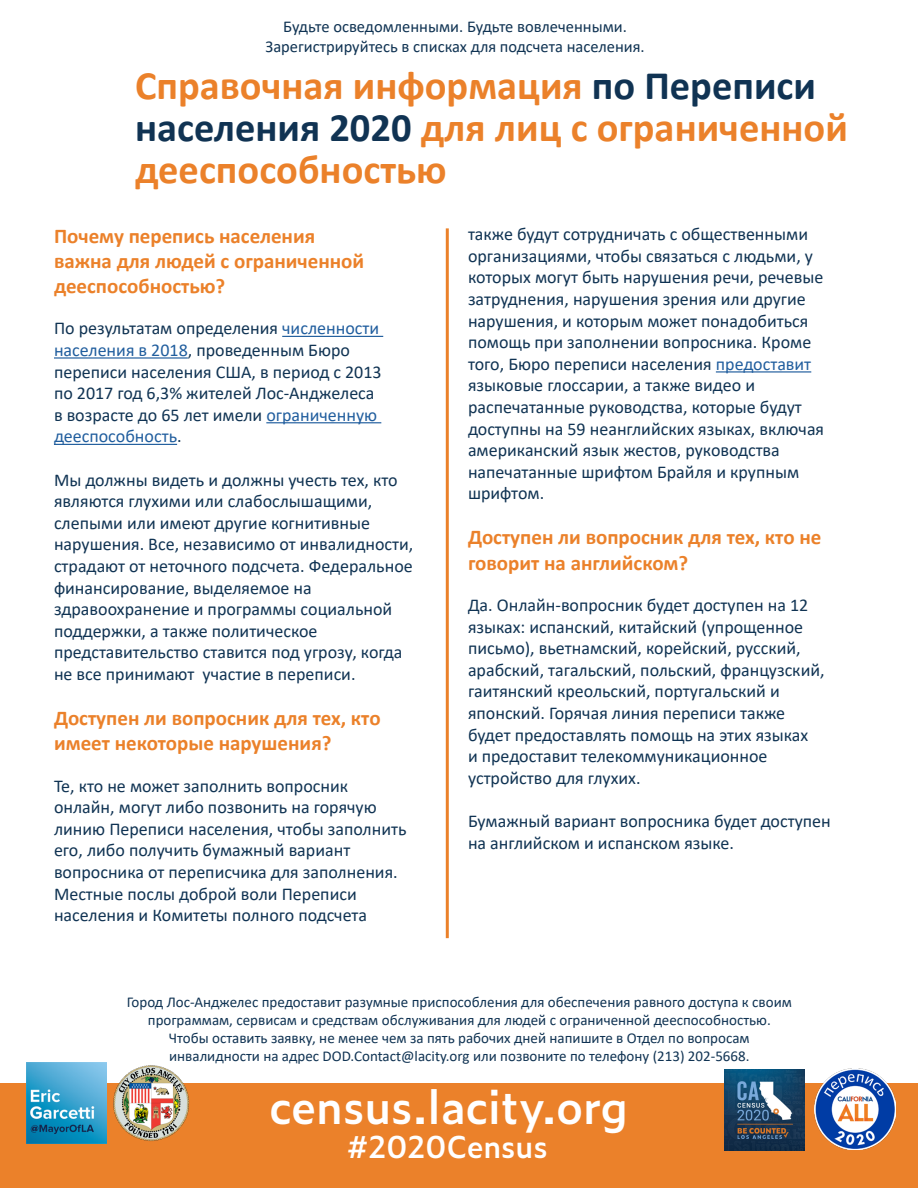
<style>
.page{position:relative;width:918px;height:1188px;background:#fff}
.page>*{position:absolute;margin:0;border:0;box-sizing:border-box;transform-origin:0 0}
.t1{font:600 45px "Zeitung Pro";color:#fff}
.t2{font:700 40.5px/42px "Calibri";color:#eb812a}
.t3{font:600 30px "Zeitung Pro";color:#fff}
.t4{font:700 21px/25.2px "Calibri";color:#eb812a}
.t5{font:18px/21.6px "Calibri";color:#103353}
.t6{font:16.5px/19.8px "Calibri";color:#103353;text-align:center}
.t7{font:15px/18px "Calibri";color:#103353;text-align:center}
.s1{color:#103353}
.s2{color:#215e9e}
</style>
<div class="page">
<div style="left:0;top:1083px;width:918px;height:105px;background:#eb812a"></div>
<hr style="left:446px;top:228px;width:3px;height:710px;background:#eb812a">
<hr style="left:282px;top:336px;width:101px;height:1px;background:#215e9e">
<hr style="left:54px;top:357px;width:134px;height:2px;background:#215e9e">
<hr style="left:266px;top:422px;width:115px;height:1px;background:#215e9e">
<hr style="left:54px;top:444px;width:123px;height:1px;background:#215e9e">
<hr style="left:716px;top:371px;width:95px;height:2px;background:#215e9e">
<img style="left:26px;top:1062px;width:81px;height:81px">
<img style="left:113px;top:1065px;width:76px;height:76px">
<img style="left:725px;top:1070px;width:80px;height:80px">
<img style="left:814px;top:1069px;width:81px;height:81px">
<p class="t6" style="left:266px;top:16px;width:381px">Будьте осведомленными. Будьте вовлеченными.<br>Зарегистрируйтесь в списках для подсчета населения.</p>
<h2 class="t2" style="left:135px;top:64px;width:714px">Справочная информация <span class="s1">по Переписи населения 2020</span> для лиц с ограниченной дееспособностью</h2>
<p class="t4" style="left:54px;top:223px;width:312px">Почему перепись населения важна для людей с ограниченной дееспособностью?</p>
<p class="t5" style="left:54px;top:317px;width:329px">По результатам определения <span class="s2">численности населения в 2018</span>, проведенным Бюро переписи населения США, в период с 2013 по 2017 год 6,3% жителей Лос-Анджелеса в возрасте до 65 лет имели <span class="s2">ограниченную дееспособность</span>.</p>
<p class="t5" style="left:54px;top:468px;width:361px">Мы должны видеть и должны учесть тех, кто являются глухими или слабослышащими, слепыми или имеют другие когнитивные нарушения. Все, независимо от инвалидности, страдают от неточного подсчета. Федеральное финансирование, выделяемое на здравоохранение и программы социальной поддержки, а также политическое представительство ставится под угрозу, когда не все принимают участие в переписи.</p>
<p class="t4" style="left:54px;top:705px;width:328px">Доступен ли вопросник для тех, кто имеет некоторые нарушения?</p>
<p class="t5" style="left:54px;top:774px;width:354px">Те, кто не может заполнить вопросник онлайн, могут либо позвонить на горячую линию Переписи населения, чтобы заполнить его, либо получить бумажный вариант вопросника от переписчика для заполнения.<br>Местные послы доброй воли Переписи населения и Комитеты полного подсчета</p>
<p class="t5" style="left:468px;top:223px;width:358px">также будут сотрудничать с общественными организациями, чтобы связаться с людьми, у которых могут быть нарушения речи, речевые затруднения, нарушения зрения или другие нарушения, и которым может понадобиться помощь при заполнении вопросника. Кроме того, Бюро переписи населения <span class="s2">предоставит </span>языковые глоссарии, а также видео и распечатанные руководства, которые будут доступны на 59 неанглийских языках, включая американский язык жестов, руководства напечатанные шрифтом Брайля и крупным шрифтом.</p>
<p class="t4" style="left:468px;top:525px;width:355px">Доступен ли вопросник для тех, кто не говорит на английском?</p>
<p class="t5" style="left:468px;top:594px;width:358px">Да. Онлайн-вопросник будет доступен на 12 языках: испанский, китайский (упрощенное письмо), вьетнамский, корейский, русский, арабский, тагальский, польский, французский, гаитянский креольский, португальский и японский. Горячая линия переписи также будет предоставлять помощь на этих языках<br>и предоставит телекоммуникационное устройство для глухих.</p>
<p class="t5" style="left:468px;top:810px;width:364px">Бумажный вариант вопросника будет доступен на английском и испанском языке.</p>
<p class="t7" style="left:127px;top:993px;width:667px">Город Лос-Анджелес предоставит разумные приспособления для обеспечения равного доступа к своим программам, сервисам и средствам обслуживания для людей с ограниченной дееспособностью.<br>Чтобы оставить заявку, не менее чем за пять рабочих дней напишите в Отдел по вопросам инвалидности на адрес DOD.Contact@lacity.org или позвоните по телефону (213) 202-5668.</p>
<h1 class="t1" style="left:269px;top:1073px;width:360px">census.lacity.org</h1>
<h3 class="t3" style="left:347px;top:1124px;width:202px">#2020Census</h3>
</div>
